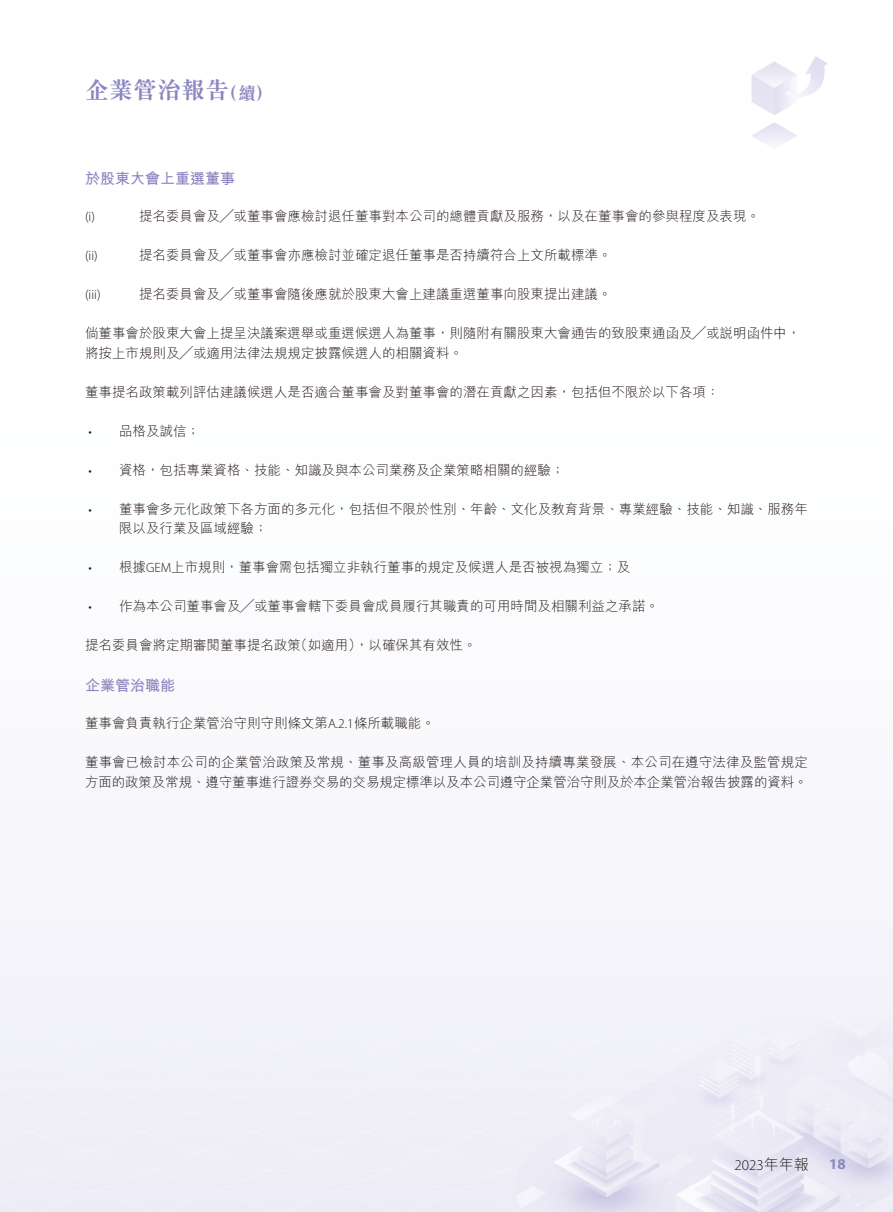
<style>
.page{position:relative;width:893px;height:1212px;background:#fff}
.page>*{position:absolute;margin:0;border:0;box-sizing:border-box;transform-origin:0 0}
.t1{font:700 24px "M Sung HK";color:#8b86c0}
.t2{font:700 18px "M Sung HK";color:#8b86c0}
.t3{font:700 15px "M Hei HK";color:#8b86c0}
.t4{font:300 15px "Myriad Pro";color:#231916}
.t5{font:700 15px "Myriad Pro";color:#8b86c0}
.t6{font:300 13.5px/19.5px "M Hei HK";color:#231916}
.t7{font:300 13.5px "Myriad Pro";color:#231916}
.s1{font-family:"Myriad Pro"}
.s2{font-family:"M Hei HK"}
</style>
<div class="page">
<h1 class="t1" style="left:85px;top:79px;width:145px">企業管治報告</h1>
<h2 class="t2" style="left:220px;top:85px;width:54px">（續(</h2>
<p class="t3" style="left:85px;top:167px;width:151px">於股東大會上重選董事</p>
<p class="t6" style="left:139px;top:206px;width:622px">提名委員會及╱或董事會應檢討退任董事對本公司的總體貢獻及服務，以及在董事會的參與程度及表現。</p>
<p class="t7" style="left:85px;top:209px;width:11px">) i(</p>
<p class="t7" style="left:85px;top:248px;width:14px">i i( )</p>
<p class="t6" style="left:139px;top:245px;width:474px">提名委員會及╱或董事會亦應檢討並確定退任董事是否持續符合上文所載標準。</p>
<p class="t6" style="left:139px;top:284px;width:474px">提名委員會及╱或董事會隨後應就於股東大會上建議重選董事向股東提出建議。</p>
<p class="t7" style="left:85px;top:287px;width:17px">(iii)</p>
<p class="t6" style="left:85px;top:323px;width:717px">倘董事會於股東大會上提呈決議案選舉或重選候選人為董事，則隨附有關股東大會通告的致股東通函及╱或說明函件中，將按上市規則及╱或適用法律法規規定披露候選人的相關資料。</p>
<p class="t6" style="left:85px;top:382px;width:636px">董事提名政策載列評估建議候選人是否適合董事會及對董事會的潛在貢獻之因素，包括但不限於以下各項：</p>
<p class="t6" style="left:119px;top:421px;width:82px">品格及誠信;</p>
<p class="t7" style="left:88px;top:423px;width:5px">•</p>
<p class="t7" style="left:88px;top:462px;width:5px">•</p>
<p class="t7" style="left:88px;top:501px;width:5px">•</p>
<p class="t7" style="left:88px;top:560px;width:5px">•</p>
<p class="t7" style="left:88px;top:599px;width:5px">•</p>
<p class="t6" style="left:119px;top:460px;width:447px">資格，包括專業資格、技能、知識及與本公司業務及企業策略相關的經驗;</p>
<p class="t6" style="left:119px;top:499px;width:690px">董事會多元化政策下各方面的多元化，包括但不限於性別、年齡、文化及教育背景、專業經驗、技能、知識、服務年</p>
<p class="t6" style="left:119px;top:518px;width:150px">限以及行業及區域經驗;</p>
<p class="t6" style="left:119px;top:557px;width:513px">根據<span class="s1">GEM</span>上市規則，董事會需包括獨立非執行董事的規定及候選人是否被視為獨立；及</p>
<p class="t6" style="left:119px;top:596px;width:541px">作為本公司董事會及╱或董事會轄下委員會成員履行其職責的可用時間及相關利益之承諾。</p>
<p class="t6" style="left:294px;top:635px;width:184px">（如適用，）以確保其有效性。</p>
<p class="t6" style="left:85px;top:635px;width:217px">提名委員會將定期審閱董事提名政策</p>
<p class="t3" style="left:85px;top:674px;width:91px">企業管治職能</p>
<p class="t6" style="left:85px;top:713px;width:351px">董事會負責執行企業管治守則守則條文第<span class="s1">A.2.1</span>條所載職能。</p>
<p class="t6" style="left:85px;top:752px;width:724px">董事會已檢討本公司的企業管治政策及常規、董事及高級管理人員的培訓及持續專業發展、本公司在遵守法律及監管規定方面的政策及常規、遵守董事進行證券交易的交易規定標準以及本公司遵守企業管治守則及於本企業管治報告披露的資料。</p>
<p class="t4" style="left:734px;top:1156px;width:76px">2023<span class="s2">年年報</span></p>
<p class="t5" style="left:829px;top:1154px;width:18px">18</p>
</div>
